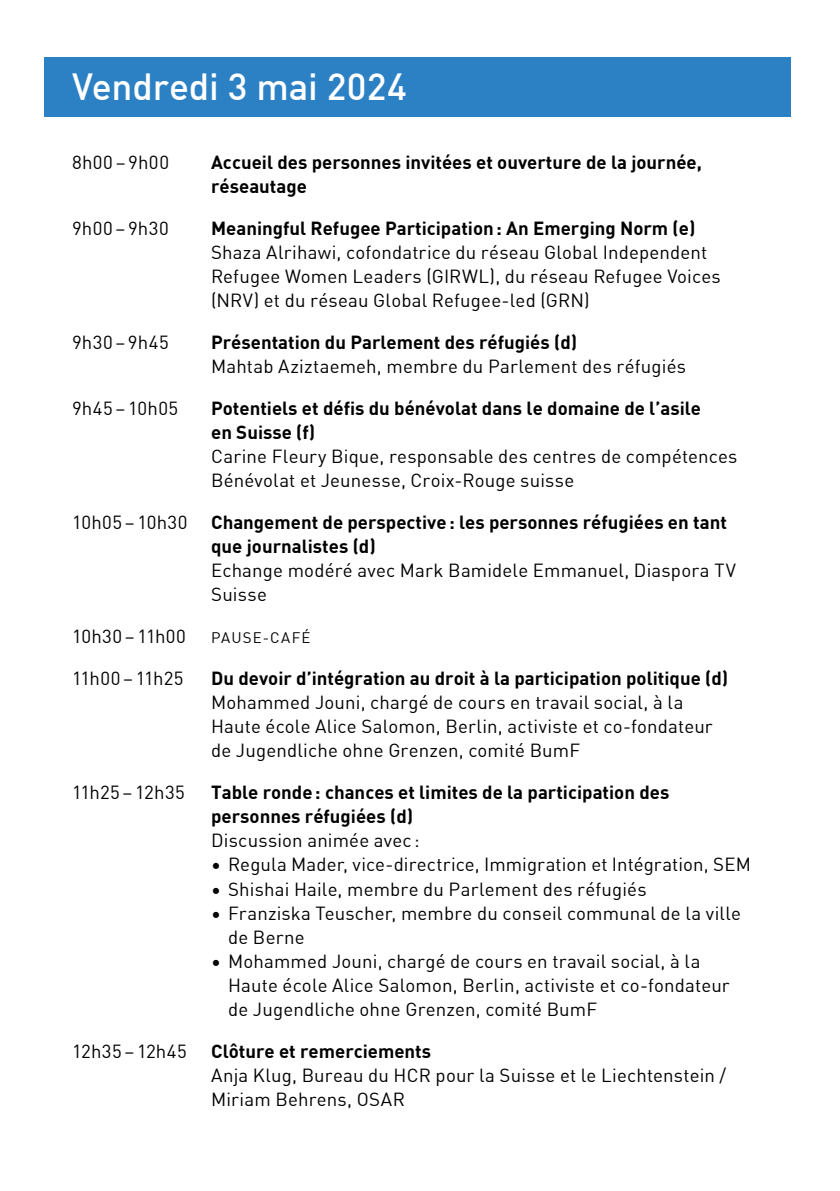
<style>
.page{position:relative;width:840px;height:1191px;background:#fff}
.page>*{position:absolute;margin:0;border:0;box-sizing:border-box;transform-origin:0 0}
.T1-Blue__fr{font:500 37px "DIN Offc";letter-spacing:-.005em;color:#fff}
.BT_Bodytext__fr{font:18.6px/24px "DIN Offc";letter-spacing:.01em;color:#000}
.BT_Bodytext__fr-2{font:700 18.6px/24px "DIN Offc";color:#000}
.BT_Bodytext__fr-3{font:18.6px "DIN Offc";letter-spacing:-.015em;color:#000}
.BT_Bodytext__fr-4{font:15px "DIN Offc";letter-spacing:.075em;color:#000}
.s1{font-weight:700}
.s2{font-weight:400}
</style>
<div class="page">
<div style="left:44px;top:57px;width:746px;height:60px;background:#2c81c5"></div>
<p class="T1-Blue__fr" style="left:72px;top:63px;width:336px">Vendredi 3 mai 2024</p>
<p class="BT_Bodytext__fr" style="left:72px;top:151px;width:98px">8h00–9h00</p>
<p class="BT_Bodytext__fr-2" style="left:211px;top:150px;width:492px">Accueil des personnes invitées et ouverture de la journée, réseautage</p>
<p class="BT_Bodytext__fr" style="left:72px;top:217px;width:98px">9h00–9h30</p>
<p class="BT_Bodytext__fr" style="left:211px;top:217px;width:511px"><span class="s1">Meaningful Refugee Participation: An Emerging Norm (e)<br></span>Shaza Alrihawi, cofondatrice du réseau Global Independent Refugee Women Leaders (GIRWL), du réseau Refugee Voices (NRV) et du réseau Global Refugee-led (GRN)</p>
<p class="BT_Bodytext__fr" style="left:72px;top:331px;width:98px">9h30–9h45</p>
<p class="BT_Bodytext__fr" style="left:211px;top:331px;width:476px"><span class="s1">Présentation du Parlement des réfugiés (d)<br></span>Mahtab Aziztaemeh, membre du Parlement des réfugiés</p>
<p class="BT_Bodytext__fr" style="left:72px;top:397px;width:108px">9h45–10h05</p>
<p class="BT_Bodytext__fr" style="left:211px;top:397px;width:527px"><span class="s1">Potentiels et défis du bénévolat dans le domaine de l’asile<br>en Suisse (f)<br></span>Carine Fleury Bique, responsable des centres de compétences Bénévolat et Jeunesse, Croix-Rouge suisse</p>
<p class="BT_Bodytext__fr" style="left:72px;top:511px;width:117px">10h05–10h30</p>
<p class="BT_Bodytext__fr-2" style="left:211px;top:510px;width:526px">Changement de perspective: les personnes réfugiées en tant que journalistes (d)<br><span class="s2">Echange modéré avec Mark Bamidele Emmanuel, Diaspora TV Suisse</span></p>
<p class="BT_Bodytext__fr" style="left:72px;top:625px;width:115px">10h30–11h00</p>
<p class="BT_Bodytext__fr-4" style="left:211px;top:628px;width:101px">PAUSE-CAFÉ</p>
<p class="BT_Bodytext__fr-3" style="left:72px;top:667px;width:113px">11h00–11h25</p>
<p class="BT_Bodytext__fr" style="left:211px;top:667px;width:518px"><span class="s1">Du devoir d’intégration au droit à la participation politique (d)<br></span>Mohammed Jouni, chargé de cours en travail social, à la Haute école Alice Salomon, Berlin, activiste et co-fondateur de Jugendliche ohne Grenzen, comité BumF</p>
<p class="BT_Bodytext__fr" style="left:72px;top:781px;width:114px">11h25–12h35</p>
<p class="BT_Bodytext__fr-2" style="left:211px;top:780px;width:459px">Table ronde: chances et limites de la participation des personnes réfugiées (d)<br><span class="s2">Discussion animée avec :</span></p>
<p class="BT_Bodytext__fr" style="left:211px;top:853px;width:541px">• Regula Mader, vice-directrice, Immigration et Intégration, SEM</p>
<p class="BT_Bodytext__fr" style="left:211px;top:877px;width:437px">• Shishai Haile, membre du Parlement des réfugiés</p>
<p class="BT_Bodytext__fr" style="left:228px;top:901px;width:514px;text-indent:-17px">• Franziska Teuscher, membre du conseil communal de la ville de Berne</p>
<p class="BT_Bodytext__fr" style="left:228px;top:949px;width:503px;text-indent:-17px">• Mohammed Jouni, chargé de cours en travail social, à la<br>Haute école Alice Salomon, Berlin, activiste et co-fondateur de Jugendliche ohne Grenzen, comité BumF</p>
<p class="BT_Bodytext__fr" style="left:72px;top:1039px;width:116px">12h35–12h45</p>
<p class="BT_Bodytext__fr" style="left:211px;top:1039px;width:516px"><span class="s1">Clôture et remerciements<br></span>Anja Klug, Bureau du HCR pour la Suisse et le Liechtenstein /<br>Miriam Behrens, OSAR</p>
</div>
